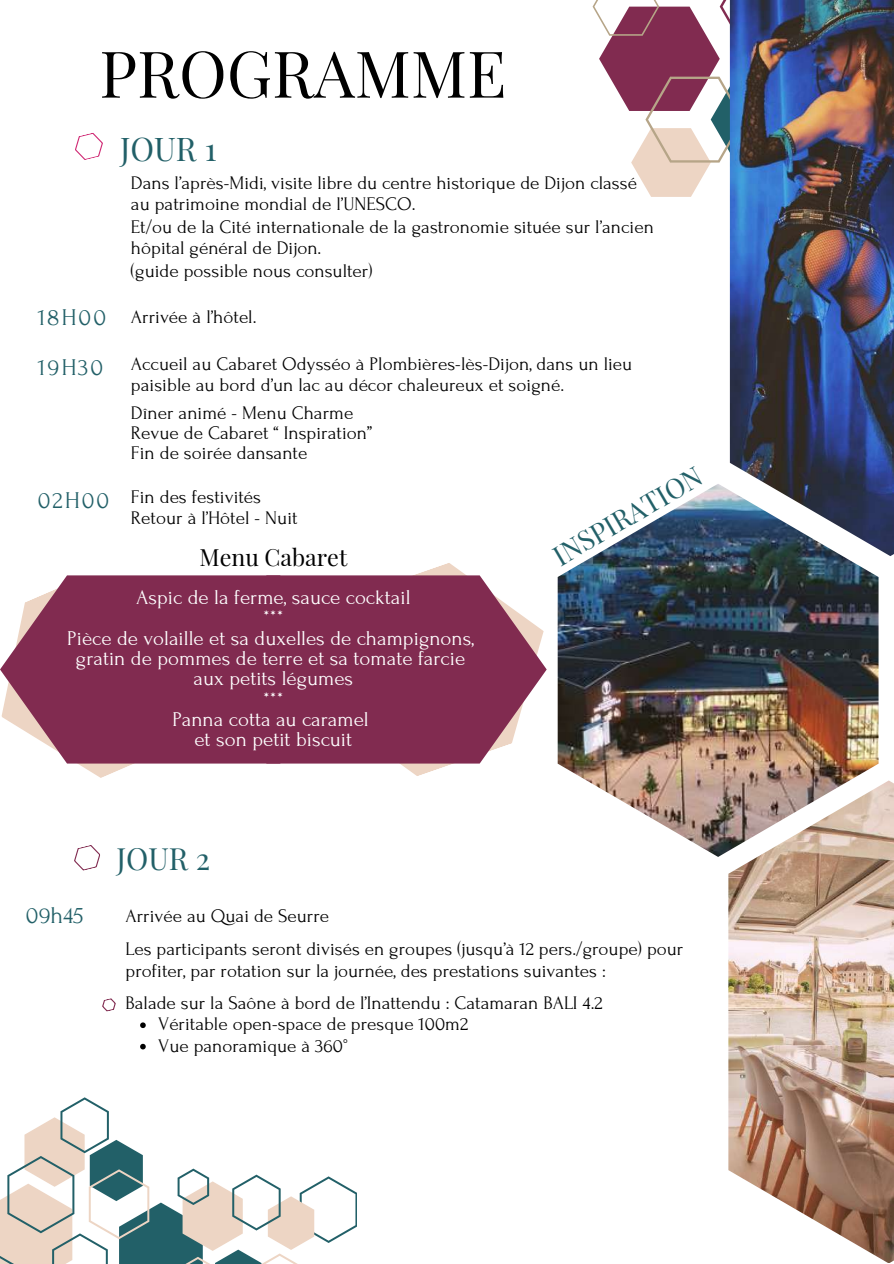
<style>
.page{position:relative;width:894px;height:1264px;background:#fff}
.page>*{position:absolute;margin:0;border:0;box-sizing:border-box;transform-origin:0 0}
.t1{font:64.5px "Playfair Display";color:#000}
.t2{font:31.95px "Playfair Display";color:#226068}
.t3{font:30px "Playfair Display";color:#226068}
.t4{font:27px "Playfair Display";color:#226068}
.t5{font:24px "Forum";color:#226068}
.t6{font:23.25px "Playfair Display";color:#000}
.t7{font:21px/20.2px "Forum";color:#fff;text-align:center}
.t8{font:19.2px/20.4px "Forum";color:#000}
.s1{font-size:24px;color:#226068}
</style>
<div class="page">
<svg style="left:592px;top:0;width:137px;height:197px"></svg>
<svg style="left:66px;top:763px;width:111px;height:15px"></svg>
<svg style="left:322px;top:563px;width:158px;height:213px"></svg>
<img style="left:557px;top:484px;width:321px;height:373px">
<img style="left:728px;top:780px;width:165px;height:482px">
<svg style="left:75px;top:133px;width:28px;height:27px"></svg>
<svg style="left:280px;top:575px;width:266px;height:188px;background:#904464"></svg>
<svg style="left:0;top:575px;width:280px;height:188px;background:#8f4363"></svg>
<svg style="left:74px;top:845px;width:26px;height:25px"></svg>
<svg style="left:102px;top:998px;width:14px;height:13px"></svg>
<img style="left:729px;top:0;width:164px;height:556px">
<svg style="left:140px;top:1022px;width:6px;height:6px"></svg>
<svg style="left:140px;top:1043px;width:6px;height:6px"></svg>
<svg style="left:0;top:1097px;width:357px;height:166px"></svg>
<h1 class="t1" style="left:99px;top:28px;width:408px">PROGRAMME</h1>
<h2 class="t2" style="left:120px;top:126px;width:98px">JOUR 1</h2>
<p class="t8" style="left:131px;top:172px;width:524px;line-height:21.9px">Dans l’après-Midi, visite libre du centre historique de Dijon classé au patrimoine mondial de l’UNESCO.<br>Et/ou de la Cité internationale de la gastronomie située sur l’ancien hôpital général de Dijon.</p>
<p class="t8" style="left:131px;top:261px;width:243px">(guide possible nous consulter)</p>
<p class="t8" style="left:38px;top:307px;width:220px"><span class="s1">18H00</span> Arrivée à l’hôtel.</p>
<p class="t8" style="left:131px;top:354px;width:502px;text-indent:-93px"><span class="s1">19H30</span> Accueil au Cabaret Odysséo à Plombières-lès-Dijon, dans un lieu paisible au bord d’un lac au décor chaleureux et soigné.</p>
<p class="t8" style="left:131px;top:402px;width:242px">Dîner animé - Menu Charme<br>Revue de Cabaret “ Inspiration”<br>Fin de soirée dansante</p>
<p class="t8" style="left:131px;top:487px;width:168px;text-indent:-93px"><span class="s1">02H00</span> Fin des festivités<br>Retour à l’Hôtel - Nuit</p>
<p class="t6" style="left:199px;top:541px;width:149px">Menu Cabaret</p>
<p class="t7" style="left:67px;top:587px;width:408px">Aspic de la ferme, sauce cocktail<br>***<br>Pièce de volaille et sa duxelles de champignons, gratin de pommes de terre et sa tomate farcie aux petits légumes<br>***<br>Panna cotta au caramel<br>et son petit biscuit</p>
<h3 class="t3" style="left:116px;top:837px;width:95px">JOUR 2</h3>
<h3 class="t4" style="left:545px;top:541px;width:169px;rotate:-30deg">INSPIRATION</h3>
<p class="t5" style="left:26px;top:902px;width:59px">09h45</p>
<p class="t8" style="left:125px;top:899px;width:559px;line-height:33.3px">Arrivée au Quai de Seurre<br>Les participants seront divisés en groupes (jusqu’à 12 pers./groupe) pour</p>
<p class="t8" style="left:125px;top:960px;width:482px">profiter, par rotation sur la journée, des prestations suivantes :</p>
<p class="t8" style="left:158px;top:992px;width:446px;line-height:21.3px;text-indent:-33px">Balade sur la Saône à bord de l’Inattendu : Catamaran BALI 4.2<br>Véritable open-space de presque 100m2<br>Vue panoramique à 360°</p>
</div>
